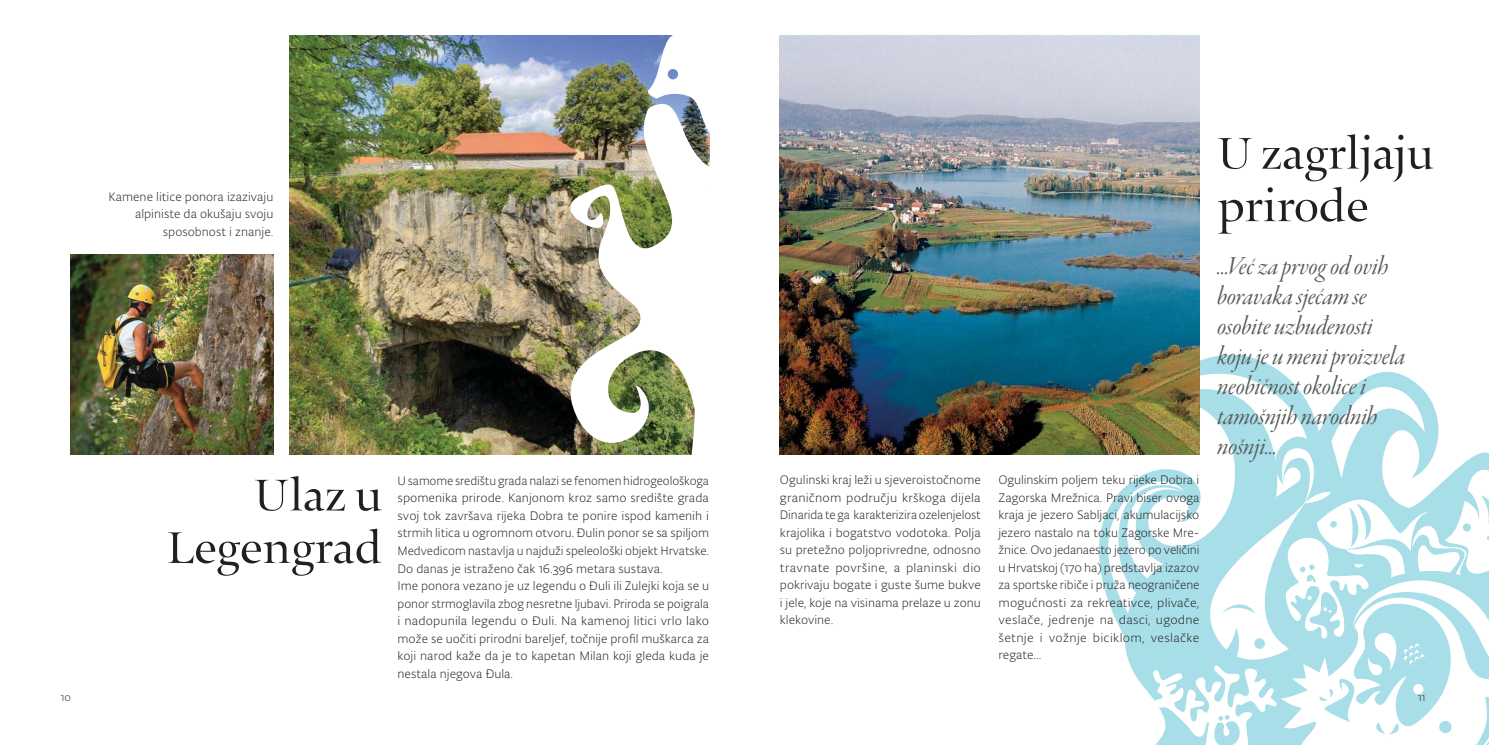
<style>
.page{position:relative;width:1489px;height:745px;background:#fff}
.page>*{position:absolute;margin:0;border:0;box-sizing:border-box;transform-origin:0 0}
.t1{font:50px/52.5px "Ty Display Pro Normal";color:#231f20;text-align:right}
.t2{font:27.5px/30px "Garamond Premr Pro It Disp";letter-spacing:-.01em;color:#58595b}
.t3{font:300 13.12px/17.5px "Typonine Sans Pro";color:#231f20;text-align:justify}
.t4{font:300 11.25px "Typonine Sans Pro";color:#231f20}
</style>
<div class="page">
<img style="left:289px;top:35px;width:265px;height:419px">
<img style="left:554px;top:35px;width:398px;height:420px">
<div style="left:757px;top:202px;width:9px;height:9px;background:#fff;border-radius:50%"></div>
<svg style="left:1069px;top:334px;width:419px;height:410px"></svg>
<img style="left:71px;top:254px;width:202px;height:200px">
<img style="left:780px;top:35px;width:419px;height:419px">
<p class="t4" style="left:61px;top:692px;width:12px">10</p>
<p class="t3" style="left:109px;top:189px;width:166px;text-align:right">Kamene litice ponora izazivaju alpiniste da okušaju svoju sposobnost i znanje.</p>
<h1 class="t1" style="left:167px;top:471px;width:217px">Ulaz u<br>Legengrad</h1>
<p class="t3" style="left:780px;top:472px;width:202px">Ogulinski kraj leži u sjeveroistočnome graničnom području krškoga dijela Dinarida te ga karakterizira ozelenjelost krajolika i bogatstvo vodotoka. Polja su pretežno poljoprivredne, odnosno travnate površine, a planinski dio pokrivaju bogate i guste šume bukve i jele, koje na visinama prelaze u zonu klekovine.</p>
<p class="t3" style="left:397px;top:473px;width:313px;text-align:left">U samome središtu grada nalazi se fenomen hidrogeološkoga spomenika prirode. Kanjonom kroz samo središte grada svoj tok završava rijeka Dobra te ponire ispod kamenih i strmih litica u ogromnom otvoru. Đulin ponor se sa spiljom Medvedicom nastavlja u najduži speleološki objekt Hrvatske.<br>Do danas je istraženo čak 16.396 metara sustava.<br>Ime ponora vezano je uz legendu o Đuli ili Zulejki koja se u ponor strmoglavila zbog nesretne ljubavi. Priroda se poigrala i nadopunila legendu o Đuli. Na kamenoj litici vrlo lako može se uočiti prirodni bareljef, točnije profil muškarca za koji narod kaže da je to kapetan Milan koji gleda kuda je nestala njegova Đula.</p>
<p class="t3" style="left:998px;top:472px;width:202px">Ogulinskim poljem teku rijeke Dobra i Zagorska Mrežnica. Pravi biser ovoga kraja je jezero Sabljaci, akumulacijsko jezero nastalo na toku Zagorske Mre&shy;žnice. Ovo jedanaesto jezero po veličini u Hrvatskoj (170 ha) predstavlja izazov za sportske ribiče i pruža neograničene mogućnosti za rekreativce, plivače, veslače, jedrenje na dasci, ugodne šetnje i vožnje biciklom, veslačke regate...</p>
<h1 class="t1" style="left:1217px;top:130px;width:218px;text-align:left">U zagrljaju prirode</h1>
<h2 class="t2" style="left:1217px;top:254px;width:189px">...Već za prvog od ovih boravaka sjećam se osobite uzbuđenosti koju je u meni proizvela neobičnost okolice i tamošnjih narodnih nošnji...</h2>
<p class="t4" style="left:1417px;top:692px;width:9px">11</p>
</div>
